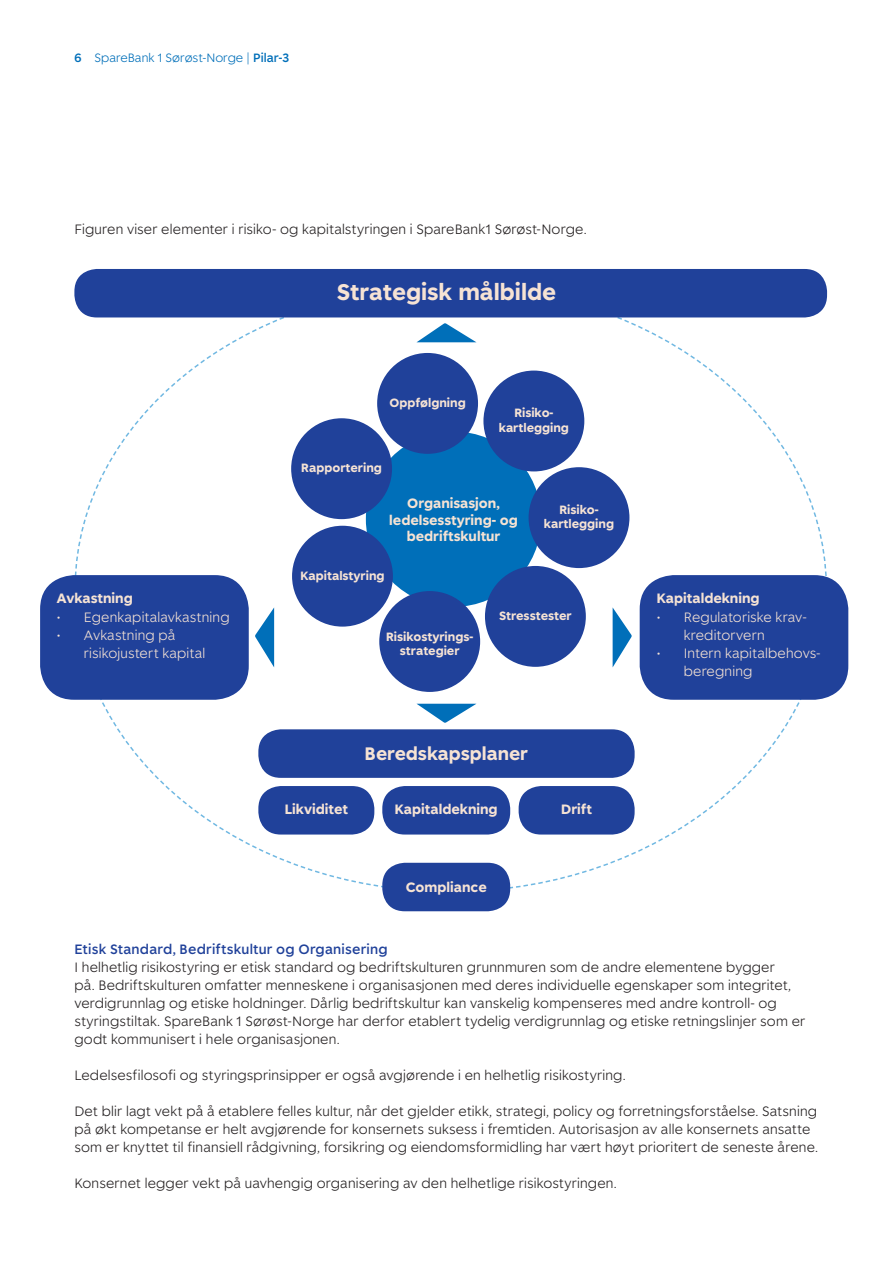
<style>
.page{position:relative;width:893px;height:1263px;background:#fff}
.page>*{position:absolute;margin:0;border:0;box-sizing:border-box;transform-origin:0 0}
.t1{font:700 22.5px "Spare Bank 1";color:#f6e3d4}
.t2{font:700 18px "Spare Bank 1";color:#f6e3d4}
.t3{font:300 13.5px/18px "Spare Bank 1";letter-spacing:.015em;color:#231f20}
.t4{font:300 13.5px/18px "Spare Bank 1";letter-spacing:.015em;color:#f6e3d4}
.t5{font:700 13.5px/16.2px "Spare Bank 1";color:#f6e3d4;text-align:center}
.t6{font:500 13.5px "Spare Bank 1";letter-spacing:.02em;color:#20419a}
.t7{font:700 12px/14.4px "Spare Bank 1";color:#f6e3d4;text-align:center}
.t8{font:300 12px "Spare Bank 1";color:#006fb9}
.s1{font-weight:500}
</style>
<div class="page">
<svg style="left:74px;top:285px;width:754px;height:607px"></svg>
<div style="left:366px;top:431px;width:175px;height:176px;background:#006fb9;border-radius:50%"></div>
<div style="left:483px;top:371px;width:101px;height:100px;background:#20419a;border-radius:50%"></div>
<div style="left:529px;top:467px;width:100px;height:101px;background:#20419a;border-radius:50%"></div>
<div style="left:485px;top:566px;width:101px;height:101px;background:#20419a;border-radius:50%"></div>
<div style="left:379px;top:591px;width:101px;height:101px;background:#20419a;border-radius:50%"></div>
<div style="left:292px;top:526px;width:101px;height:101px;background:#20419a;border-radius:50%"></div>
<div style="left:291px;top:418px;width:101px;height:101px;background:#20419a;border-radius:50%"></div>
<div style="left:377px;top:353px;width:101px;height:101px;background:#20419a;border-radius:50%"></div>
<div style="left:258px;top:786px;width:116px;height:48px;background:#20419a;border-radius:23px"></div>
<div style="left:382px;top:786px;width:128px;height:48px;background:#20419a;border-radius:23px"></div>
<div style="left:382px;top:863px;width:128px;height:48px;background:#20419a;border-radius:23px"></div>
<div style="left:258px;top:729px;width:377px;height:49px;background:#20419a;border-radius:23px"></div>
<div style="left:519px;top:786px;width:116px;height:48px;background:#20419a;border-radius:23px"></div>
<div style="left:74px;top:269px;width:753px;height:48px;background:#20419a;border-radius:23px"></div>
<div style="left:40px;top:575px;width:209px;height:125px;background:#20419a;border-radius:34px"></div>
<div style="left:640px;top:575px;width:208px;height:125px;background:#20419a;border-radius:34px"></div>
<svg style="left:613px;top:607px;width:19px;height:60px"></svg>
<svg style="left:255px;top:607px;width:19px;height:60px"></svg>
<svg style="left:416px;top:704px;width:60px;height:19px"></svg>
<svg style="left:416px;top:323px;width:60px;height:19px"></svg>
<p class="t8" style="left:74px;top:50px;width:216px"><span class="s1">6</span> SpareBank 1 Sørøst-Norge | <span class="s1">Pilar-3</span></p>
<p class="t3" style="left:74px;top:220px;width:514px">Figuren viser elementer i risiko- og kapitalstyringen i SpareBank1 Sørøst-Norge.</p>
<h1 class="t1" style="left:337px;top:277px;width:221px">Strategisk målbilde</h1>
<p class="t7" style="left:389px;top:395px;width:78px">Oppfølgning</p>
<p class="t7" style="left:499px;top:406px;width:72px">Risiko&shy;kartlegging</p>
<p class="t7" style="left:301px;top:460px;width:82px">Rapportering</p>
<p class="t5" style="left:389px;top:495px;width:130px">Organisasjon, ledelsesstyring- og bedriftskultur</p>
<p class="t7" style="left:544px;top:502px;width:72px">Risiko&shy;kartlegging</p>
<p class="t5" style="left:57px;top:590px;width:77px">Avkastning</p>
<p class="t4" style="left:57px;top:607px;width:174px">• Egenkapitalavkastning</p>
<p class="t4" style="left:84px;top:625px;width:123px;text-indent:-27px">• Avkastning på risikojustert kapital</p>
<p class="t7" style="left:300px;top:568px;width:86px">Kapitalstyring</p>
<p class="t7" style="left:386px;top:629px;width:89px">Risikostyrings&shy;strategier</p>
<p class="t7" style="left:499px;top:608px;width:74px">Stresstester</p>
<h2 class="t2" style="left:365px;top:741px;width:165px">Beredskapsplaner</h2>
<p class="t5" style="left:285px;top:801px;width:65px">Likviditet</p>
<p class="t5" style="left:395px;top:801px;width:104px">Kapitaldekning</p>
<p class="t5" style="left:406px;top:879px;width:82px">Compliance</p>
<p class="t5" style="left:561px;top:801px;width:32px">Drift</p>
<p class="t5" style="left:657px;top:590px;width:104px">Kapitaldekning</p>
<p class="t4" style="left:684px;top:607px;width:124px;text-indent:-27px">• Regulatoriske krav&shy;kreditorvern</p>
<p class="t4" style="left:684px;top:643px;width:138px;text-indent:-27px">• Intern kapitalbehovs&shy;beregning</p>
<p class="t6" style="left:74px;top:940px;width:315px">Etisk Standard, Bedriftskultur og Organisering</p>
<p class="t3" style="left:74px;top:958px;width:732px">I helhetlig risikostyring er etisk standard og bedriftskulturen grunnmuren som de andre elementene bygger<br>på. Bedriftskulturen omfatter menneskene i organisasjonen med deres individuelle egenskaper som integritet, verdigrunnlag og etiske holdninger. Dårlig bedriftskultur kan vanskelig kompenseres med andre kontroll- og styringstiltak. SpareBank 1 Sørøst-Norge har derfor etablert tydelig verdigrunnlag og etiske retningslinjer som er godt kommunisert i hele organisasjonen.</p>
<p class="t3" style="left:74px;top:1066px;width:553px">Ledelsesfilosofi og styringsprinsipper er også avgjørende i en helhetlig risikostyring.</p>
<p class="t3" style="left:74px;top:1102px;width:745px">Det blir lagt vekt på å etablere felles kultur, når det gjelder etikk, strategi, policy og forretningsforståelse. Satsning på økt kompetanse er helt avgjørende for konsernets suksess i fremtiden. Autorisasjon av alle konsernets ansatte som er knyttet til finansiell rådgivning, forsikring og eiendomsformidling har vært høyt prioritert de seneste årene.</p>
<p class="t3" style="left:74px;top:1174px;width:544px">Konsernet legger vekt på uavhengig organisering av den helhetlige risikostyringen.</p>
</div>
